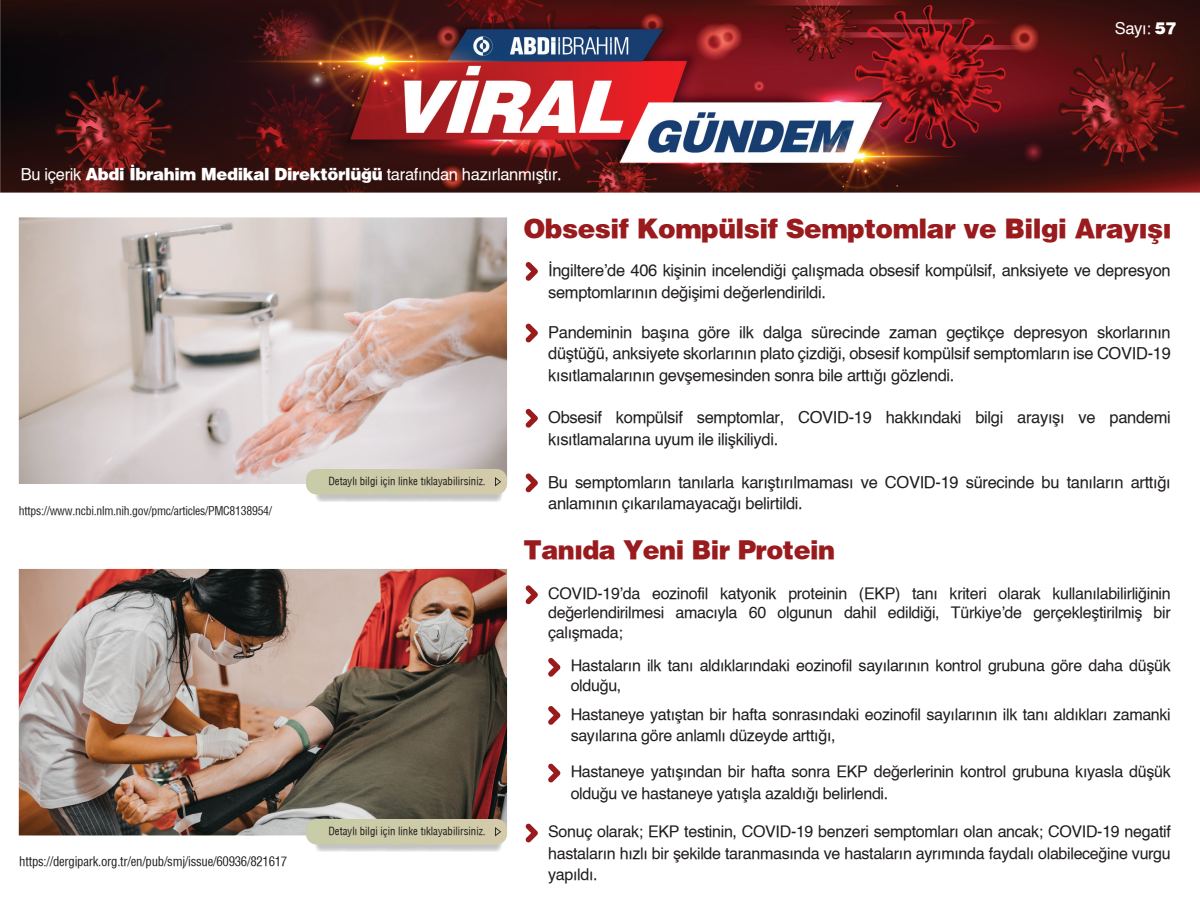
<style>
.page{position:relative;width:1200px;height:900px;background:#fff}
.page>*{position:absolute;margin:0;border:0;box-sizing:border-box;transform-origin:0 0}
.t1{font:26.4px "Helvetica X Black";letter-spacing:-.02em;color:#991b1e}
.t2{font:25.5px "Helvetica X Black";letter-spacing:-.02em;color:#991b1e}
.t3{font:16.5px/21.5px "Helvetica X Book";letter-spacing:-.02em;color:#211d1e}
.t4{font:16.5px "Helvetica X Book";letter-spacing:-.02em;color:#fff}
.t5{font:16.05px/21.5px "Helvetica X Book";letter-spacing:-.02em;color:#211d1e}
.t6{font:12.75px "Helvetica T Condenced";letter-spacing:-.02em;color:#211d1e}
.t7{font:11.7px "Helvetica T Condenced";letter-spacing:-.02em;color:#211d1e}
.t8{font:10.8px "Helvetica Condensed X Book";color:#211d1e}
.s1{font-family:"Helvetica X Black"}
</style>
<div class="page">
<img style="left:0;top:0;width:1200px;height:836px">
<svg style="left:525px;top:262px;width:13px;height:19px"></svg>
<svg style="left:525px;top:324px;width:13px;height:19px"></svg>
<svg style="left:525px;top:409px;width:13px;height:19px"></svg>
<svg style="left:525px;top:474px;width:13px;height:19px"></svg>
<svg style="left:525px;top:585px;width:13px;height:19px"></svg>
<svg style="left:548px;top:658px;width:12px;height:19px"></svg>
<svg style="left:548px;top:706px;width:12px;height:19px"></svg>
<svg style="left:548px;top:764px;width:12px;height:19px"></svg>
<svg style="left:525px;top:824px;width:13px;height:19px"></svg>
<img style="left:19px;top:569px;width:488px;height:266px">
<img style="left:314px;top:844px;width:188px;height:8px">
<div style="left:306px;top:819px;width:201px;height:25px;background:#cecba9"></div>
<img style="left:19px;top:217px;width:488px;height:267px">
<img style="left:312px;top:494px;width:193px;height:8px">
<div style="left:306px;top:469px;width:201px;height:25px;background:#cecba9"></div>
<p class="t4" style="left:21px;top:163px;width:543px">Bu içerik <span class="s1">Abdi İbrahim Medikal Direktörlüğü</span> tarafından hazırlanmıştır.</p>
<p class="t4" style="left:1115px;top:17px;width:63px">Sayı: <span class="s1">57</span></p>
<p class="t7" style="left:19px;top:503px;width:255px">https://www.ncbi.nlm.nih.gov/pmc/articles/PMC8138954/</p>
<p class="t6" style="left:19px;top:853px;width:270px">https://dergipark.org.tr/en/pub/smj/issue/60936/821617</p>
<p class="t8" style="left:328px;top:475px;width:159px">Detaylı bilgi için linke tıklayabilirsiniz.</p>
<p class="t8" style="left:328px;top:825px;width:159px">Detaylı bilgi için linke tıklayabilirsiniz.</p>
<h1 class="t1" style="left:524px;top:211px;width:649px">Obsesif Kompülsif Semptomlar ve Bilgi Arayışı</h1>
<p class="t3" style="left:548px;top:261px;width:624px">İngiltere’de 406 kişinin incelendiği çalışmada obsesif kompülsif, anksiyete ve depresyon semptomlarının değişimi değerlendirildi.</p>
<p class="t3" style="left:548px;top:322px;width:624px;text-align:justify">Pandeminin başına göre ilk dalga sürecinde zaman geçtikçe depresyon skorlarının düştüğü, anksiyete skorlarının plato çizdiği, obsesif kompülsif semptomların ise COVID-19 kısıtlamalarının gevşemesinden sonra bile arttığı gözlendi.</p>
<p class="t3" style="left:548px;top:408px;width:624px">Obsesif kompülsif semptomlar, COVID-19 hakkındaki bilgi arayışı ve pandemi kısıtlamalarına uyum ile ilişkiliydi.</p>
<p class="t3" style="left:548px;top:472px;width:624px">Bu semptomların tanılarla karıştırılmaması ve COVID-19 sürecinde bu tanıların arttığı anlamının çıkarılamayacağı belirtildi.</p>
<h2 class="t2" style="left:524px;top:533px;width:313px">Tanıda Yeni Bir Protein</h2>
<p class="t5" style="left:548px;top:585px;width:624px;line-height:19.2px;text-align:justify">COVID-19’da eozinofil katyonik proteinin (EKP) tanı kriteri olarak kullanılabilirliğinin değerlendirilmesi amacıyla 60 olgunun dahil edildiği, Türkiye’de gerçekleştirilmiş bir çalışmada;</p>
<p class="t5" style="left:571px;top:657px;width:602px;line-height:19.2px">Hastaların ilk tanı aldıklarındaki eozinofil sayılarının kontrol grubuna göre daha düşük olduğu,</p>
<p class="t5" style="left:571px;top:704px;width:602px">Hastaneye yatıştan bir hafta sonrasındaki eozinofil sayılarının ilk tanı aldıkları zamanki sayılarına göre anlamlı düzeyde arttığı,</p>
<p class="t5" style="left:571px;top:762px;width:602px">Hastaneye yatışından bir hafta sonra EKP değerlerinin kontrol grubuna kıyasla düşük olduğu ve hastaneye yatışla azaldığı belirlendi.</p>
<p class="t5" style="left:548px;top:822px;width:624px;text-align:justify">Sonuç olarak; EKP testinin, COVID-19 benzeri semptomları olan ancak; COVID-19 negatif hastaların hızlı bir şekilde taranmasında ve hastaların ayrımında faydalı olabileceğine vurgu yapıldı.</p>
</div>
